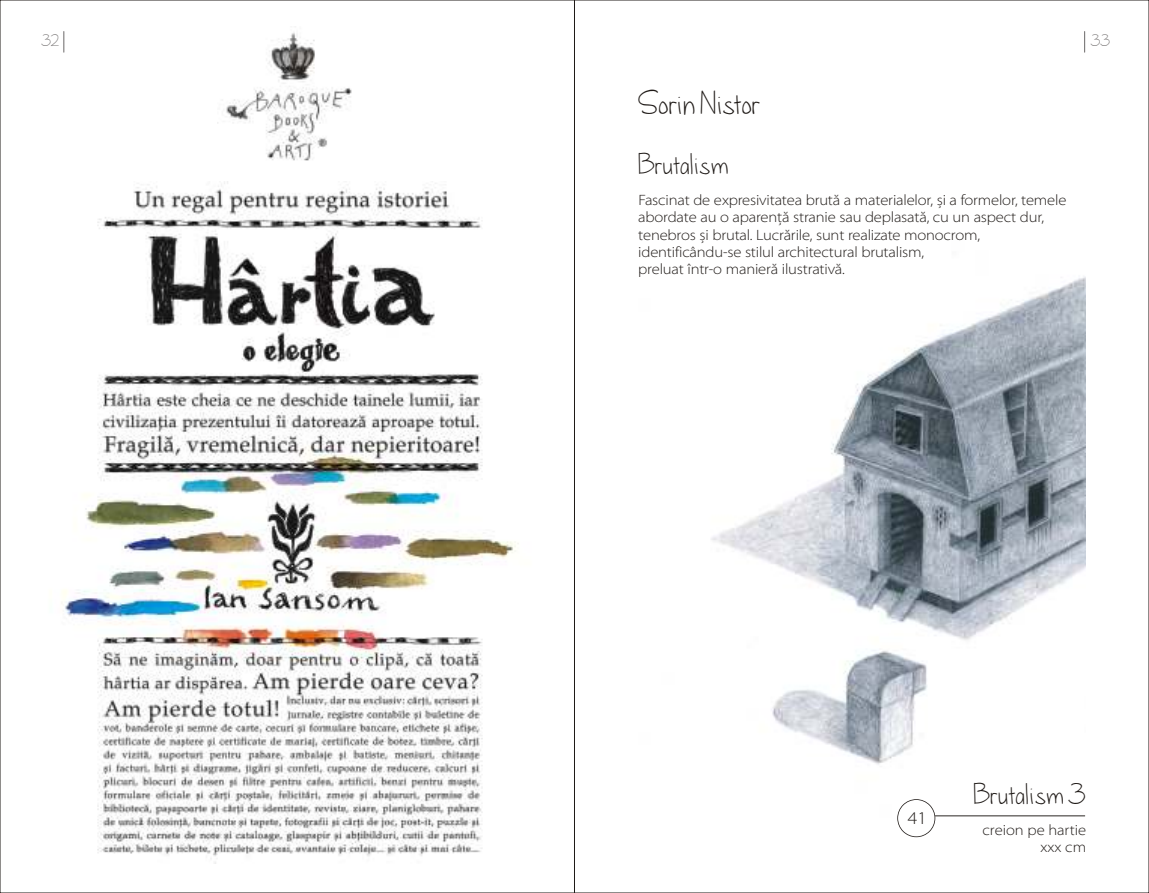
<style>
.page{position:relative;width:1149px;height:893px;background:#fff}
.page>*{position:absolute;margin:0;border:0;box-sizing:border-box;transform-origin:0 0}
.t1{font:30px "dandelioninthespring";letter-spacing:.035em;color:#1f1a17}
.t2{font:27px "dandelioninthespring";letter-spacing:.035em;color:#1f1a17}
.t3{font:300 semi-expanded 18px "Myriad Pro";color:#1f1a17}
.t4{font:300 semi-expanded 15px/17.1px "Myriad Pro";letter-spacing:-.01em;color:#1f1a17}
.t5{font:15px "dandelioninthespring";color:#737070}
</style>
<div class="page">
<img style="left:711px;top:277px;width:373px;height:561px">
<svg style="left:63px;top:31px;width:1px;height:22px"></svg>
<hr style="left:934px;top:815px;width:150px;height:1px;background:#383330">
<img style="left:61px;top:182px;width:458px;height:682px">
<img style="left:226px;top:32px;width:126px;height:129px">
<svg style="left:897px;top:799px;width:38px;height:38px"></svg>
<p class="t5" style="left:41px;top:35px;width:19px">32</p>
<p class="t5" style="left:1090px;top:35px;width:21px">33</p>
<h1 class="t1" style="left:638px;top:91px;width:123px">Sorin Nistor</h1>
<h2 class="t2" style="left:638px;top:154px;width:91px">Brutalism</h2>
<p class="t4" style="left:638px;top:193px;width:429px">Fascinat de expresivitatea brută a materialelor, și a formelor, temele abordate au o aparență stranie sau deplasată, cu un aspect dur, tenebros și brutal. Lucrările, sunt realizate monocrom, identificându-se stilul architectural brutalism,<br>preluat într-o manieră ilustrativă.</p>
<p class="t3" style="left:907px;top:811px;width:21px">41</p>
<h2 class="t2" style="left:973px;top:783px;width:114px">Brutalism 3</h2>
<p class="t4" style="left:982px;top:823px;width:105px;text-align:right">creion pe hartie xxx cm</p>
</div>
